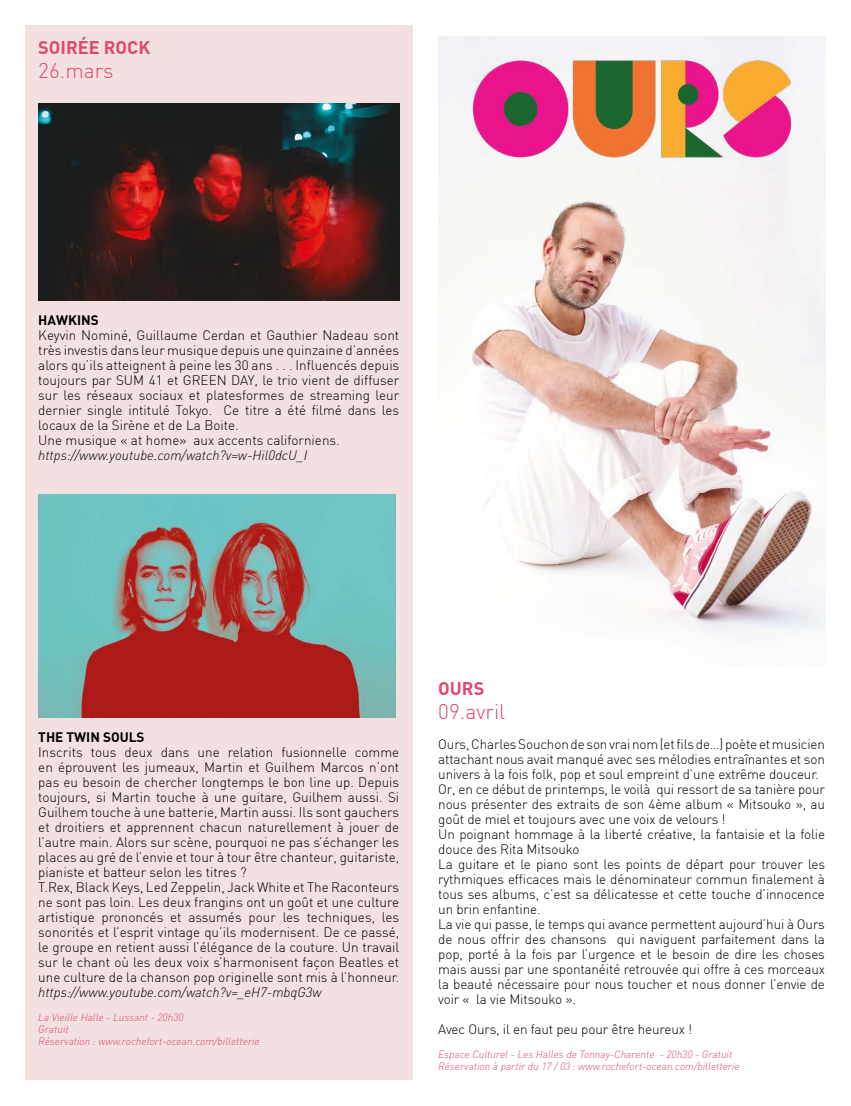
<style>
.page{position:relative;width:851px;height:1106px;background:#fff}
.page>*{position:absolute;margin:0;border:0;box-sizing:border-box;transform-origin:0 0}
.t1{font:300 21px "DIN";color:#dd496d}
.t2{font:18px "DIN Bold";color:#dd496d}
.t3{font:300 13.5px/15px "DIN";letter-spacing:-.01em;color:#000}
.t4{font:italic 300 13.5px "DINOT";color:#000}
.t5{font:13.5px "DIN Bold";color:#000}
.t6{font:italic 300 10.5px/12px "DINOT";color:#dd496d}
</style>
<div class="page">
<div style="left:26px;top:26px;width:386px;height:1054px;background:#f3e0e0"></div>
<img style="left:38px;top:103px;width:361px;height:198px">
<img style="left:38px;top:494px;width:357px;height:223px">
<img style="left:438px;top:36px;width:387px;height:601px">
<img style="left:473px;top:61px;width:317px;height:96px">
<h2 class="t2" style="left:38px;top:36px;width:113px">SOIRÉE ROCK</h2>
<h1 class="t1" style="left:38px;top:58px;width:77px">26.mars</h1>
<p class="t5" style="left:38px;top:311px;width:62px">HAWKINS</p>
<p class="t3" style="left:38px;top:327px;width:362px">Keyvin Nominé, Guillaume Cerdan et Gauthier Nadeau sont très investis dans leur musique depuis une quinzaine d’années alors qu’ils atteignent à peine les 30 ans . . . Influencés depuis toujours par SUM 41 et GREEN DAY, le trio vient de diffuser sur les réseaux sociaux et platesformes de streaming leur dernier single intitulé Tokyo. Ce titre a été filmé dans les locaux de la Sirène et de La Boite.<br>Une musique « at home» aux accents californiens.</p>
<p class="t4" style="left:38px;top:446px;width:270px">https://www.youtube.com/watch?v=w-Hil0dcU_I</p>
<p class="t5" style="left:38px;top:728px;width:108px">THE TWIN SOULS</p>
<p class="t3" style="left:38px;top:744px;width:362px">Inscrits tous deux dans une relation fusionnelle comme en éprouvent les jumeaux, Martin et Guilhem Marcos n’ont pas eu besoin de chercher longtemps le bon line up. Depuis toujours, si Martin touche à une guitare, Guilhem aussi. Si Guilhem touche à une batterie, Martin aussi. Ils sont gauchers et droitiers et apprennent chacun naturellement à jouer de l’autre main. Alors sur scène, pourquoi ne pas s’échanger les places au gré de l’envie et tour à tour être chanteur, guitariste, pianiste et batteur selon les titres ?<br>T.Rex, Black Keys, Led Zeppelin, Jack White et The Raconteurs ne sont pas loin. Les deux frangins ont un goût et une culture artistique prononcés et assumés pour les techniques, les sonorités et l’esprit vintage qu’ils modernisent. De ce passé, le groupe en retient aussi l’élégance de la couture. Un travail sur le chant où les deux voix s’harmonisent façon Beatles et une culture de la chanson pop originelle sont mis à l’honneur.</p>
<p class="t4" style="left:38px;top:983px;width:285px">https://www.youtube.com/watch?v=_eH7-mbqG3w</p>
<p class="t6" style="left:38px;top:1011px;width:223px">La Vieille Halle - Lussant - 20h30<br>Gratuit<br>Réservation : www.rochefort-ocean.com/billetterie</p>
<h2 class="t2" style="left:438px;top:677px;width:48px">OURS</h2>
<h1 class="t1" style="left:438px;top:698px;width:68px">09.avril</h1>
<p class="t3" style="left:438px;top:736px;width:388px">Ours, Charles Souchon de son vrai nom (et fils de…) poète et musicien attachant nous avait manqué avec ses mélodies entraînantes et son univers à la fois folk, pop et soul empreint d’une extrême douceur.<br>Or, en ce début de printemps, le voilà qui ressort de sa tanière pour nous présenter des extraits de son 4ème album « Mitsouko », au goût de miel et toujours avec une voix de velours !<br>Un poignant hommage à la liberté créative, la fantaisie et la folie douce des Rita Mitsouko<br>La guitare et le piano sont les points de départ pour trouver les rythmiques efficaces mais le dénominateur commun finalement à tous ses albums, c’est sa délicatesse et cette touche d’innocence un brin enfantine.<br>La vie qui passe, le temps qui avance permettent aujourd’hui à Ours de nous offrir des chansons qui naviguent parfaitement dans la pop, porté à la fois par l’urgence et le besoin de dire les choses mais aussi par une spontanéité retrouvée qui offre à ces morceaux la beauté nécessaire pour nous toucher et nous donner l’envie de voir « la vie Mitsouko ».</p>
<p class="t3" style="left:438px;top:1021px;width:255px">Avec Ours, il en faut peu pour être heureux !</p>
<p class="t6" style="left:438px;top:1048px;width:303px">Espace Culturel - Les Halles de Tonnay-Charente - 20h30 - Gratuit<br>Réservation à partir du 17 / 03 : www.rochefort-ocean.com/billetterie</p>
</div>
